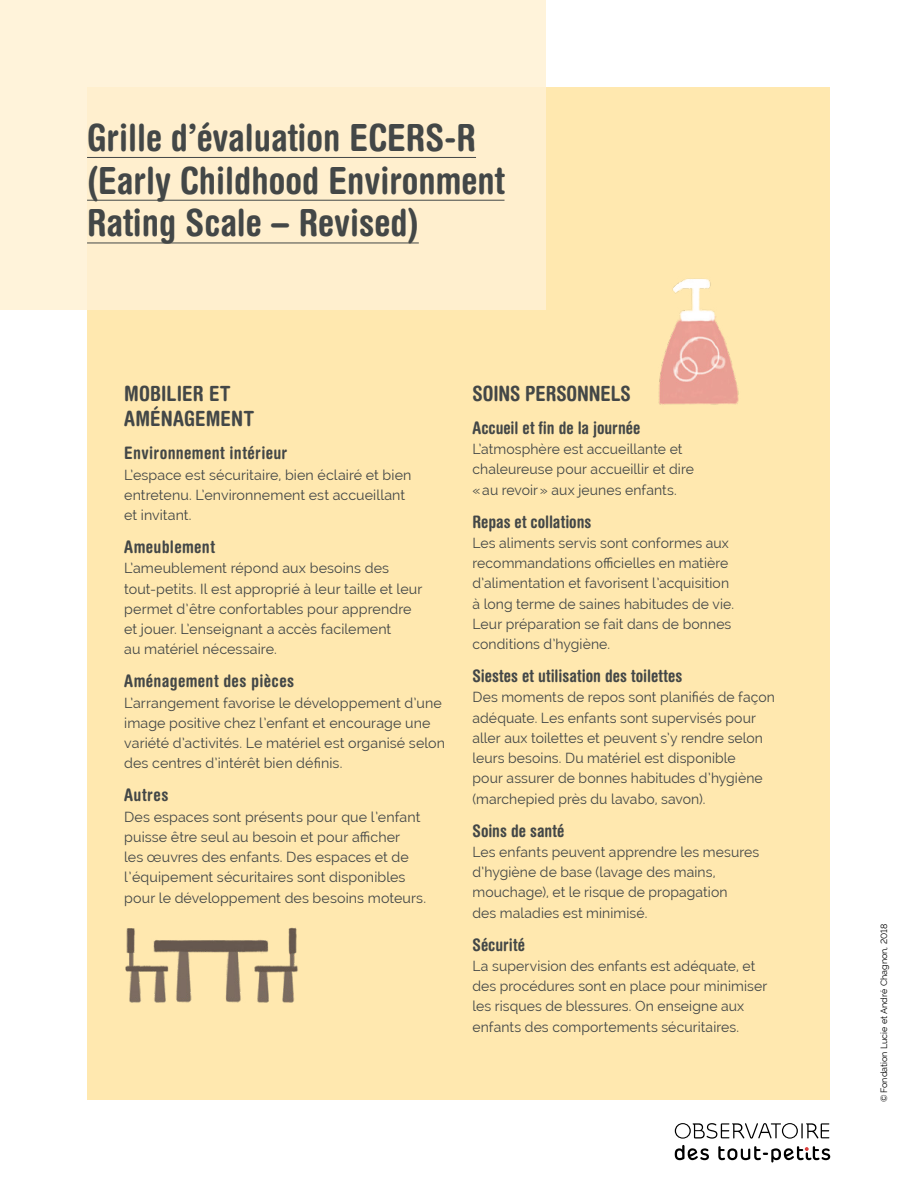
<style>
.page{position:relative;width:918px;height:1188px;background:#fff}
.page>*{position:absolute;margin:0;border:0;box-sizing:border-box;transform-origin:0 0}
.t1{font:700 condensed 37.5px/42.8px "Helvetica Rounded";color:#434747}
.t2{font:700 condensed 21px/25.5px "Helvetica Rounded";color:#434747}
.t3{font:700 condensed 17.25px "Helvetica Rounded";letter-spacing:.015em;color:#434747}
.t4{font:700 condensed 17.25px "Helvetica Rounded";letter-spacing:-.005em;color:#434747}
.t5{font:14.25px/20.2px "Raleway";letter-spacing:.005em;color:#434747}
.t6{font:9px "Raleway";color:#000}
</style>
<div class="page">
<div style="left:88px;top:88px;width:742px;height:1012px;background:#ffe8af"></div>
<div style="left:0;top:0;width:546px;height:310px;background:#fff1d4"></div>
<hr style="left:87px;top:157px;width:389px;height:1px;background:#434747">
<hr style="left:87px;top:200px;width:418px;height:1px;background:#434747">
<hr style="left:87px;top:243px;width:332px;height:1px;background:#434747">
<img style="left:658px;top:279px;width:81px;height:126px">
<img style="left:125px;top:927px;width:173px;height:76px">
<svg style="left:675px;top:1123px;width:154px;height:16px"></svg>
<svg style="left:675px;top:1145px;width:34px;height:15px"></svg>
<svg style="left:718px;top:1146px;width:112px;height:17px"></svg>
<h1 class="t1" style="left:87px;top:115px;width:419px">Grille d’évaluation ECERS-R (Early Childhood Environment<br>Rating Scale – Revised)</h1>
<h2 class="t2" style="left:124px;top:380px;width:132px">MOBILIER ET<br>AMÉNAGEMENT</h2>
<p class="t3" style="left:124px;top:443px;width:165px">Environnement intérieur</p>
<p class="t5" style="left:124px;top:465px;width:289px">L’espace est sécuritaire, bien éclairé et bien entretenu. L’environnement est accueillant et invitant.</p>
<p class="t3" style="left:124px;top:537px;width:92px">Ameublement</p>
<p class="t5" style="left:124px;top:558px;width:300px">L’ameublement répond aux besoins des tout-petits. Il est approprié à leur taille et leur permet d’être confortables pour apprendre et jouer. L’enseignant a accès facilement<br>au matériel nécessaire.</p>
<p class="t3" style="left:124px;top:671px;width:171px">Aménagement des pièces</p>
<p class="t5" style="left:124px;top:693px;width:322px">L’arrangement favorise le développement d’une image positive chez l’enfant et encourage une variété d’activités. Le matériel est organisé selon des centres d’intérêt bien définis.</p>
<p class="t3" style="left:124px;top:785px;width:46px">Autres</p>
<p class="t5" style="left:124px;top:807px;width:303px">Des espaces sont présents pour que l’enfant puisse être seul au besoin et pour afficher<br>les œuvres des enfants. Des espaces et de l’équipement sécuritaires sont disponibles pour le développement des besoins moteurs.</p>
<h2 class="t2" style="left:472px;top:380px;width:160px">SOINS PERSONNELS</h2>
<p class="t4" style="left:472px;top:417px;width:169px">Accueil et fin de la journée</p>
<p class="t5" style="left:472px;top:439px;width:223px">L’atmosphère est accueillante et chaleureuse pour accueillir et dire «au revoir» aux jeunes enfants.</p>
<p class="t3" style="left:472px;top:511px;width:120px">Repas et collations</p>
<p class="t5" style="left:472px;top:533px;width:263px">Les aliments servis sont conformes aux recommandations officielles en matière d’alimentation et favorisent l’acquisition à long terme de saines habitudes de vie.<br>Leur préparation se fait dans de bonnes conditions d’hygiène.</p>
<p class="t3" style="left:472px;top:666px;width:211px">Siestes et utilisation des toilettes</p>
<p class="t5" style="left:472px;top:687px;width:304px">Des moments de repos sont planifiés de façon adéquate. Les enfants sont supervisés pour aller aux toilettes et peuvent s’y rendre selon leurs besoins. Du matériel est disponible<br>pour assurer de bonnes habitudes d’hygiène (marchepied près du lavabo, savon).</p>
<p class="t3" style="left:472px;top:820px;width:93px">Soins de santé</p>
<p class="t5" style="left:472px;top:842px;width:288px">Les enfants peuvent apprendre les mesures d’hygiène de base (lavage des mains, mouchage), et le risque de propagation<br>des maladies est minimisé.</p>
<p class="t3" style="left:472px;top:934px;width:54px">Sécurité</p>
<p class="t5" style="left:472px;top:956px;width:296px">La supervision des enfants est adéquate, et des procédures sont en place pour minimiser les risques de blessures. On enseigne aux enfants des comportements sécuritaires.</p>
<p class="t6" style="left:879px;top:1102px;width:179px;rotate:-90deg">©Fondation Lucie et André Chagnon, 2018</p>
</div>
